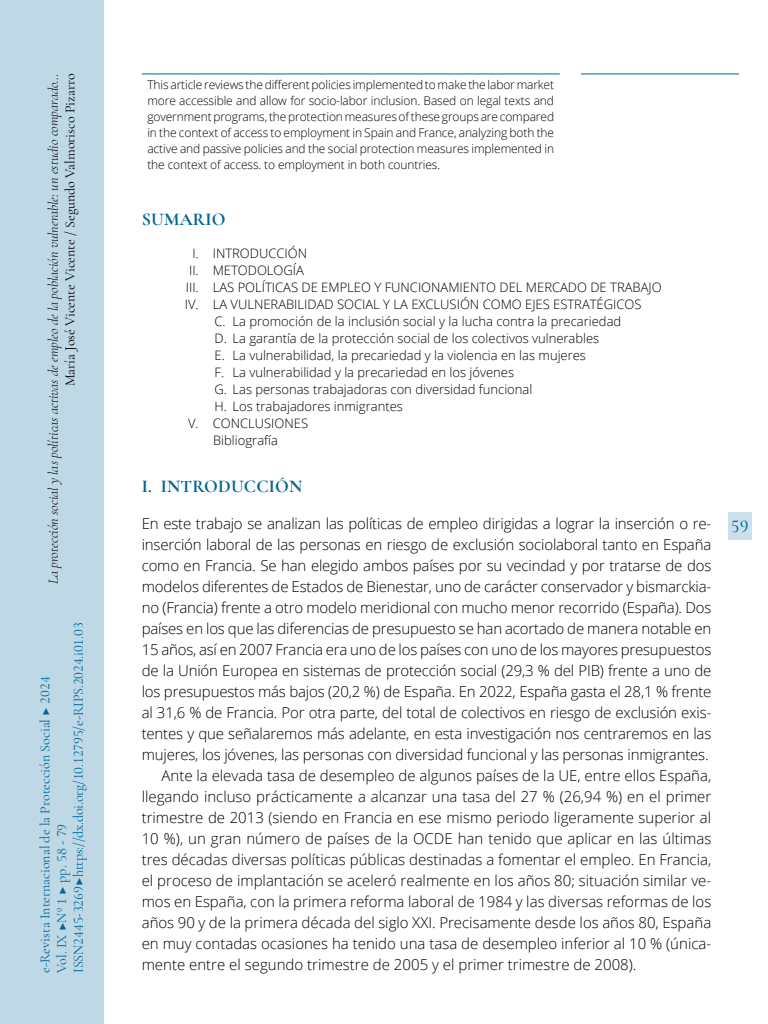
<style>
.page{position:relative;width:768px;height:1024px;background:#fff}
.page>*{position:absolute;margin:0;border:0;box-sizing:border-box;transform-origin:0 0}
.t1{font:700 18px "Cormorant Garamond";letter-spacing:.01em;color:#006599}
.t2{font:500 18px "Cormorant Garamond";color:#006599}
.t3{font:300 15px/21px "Open Sans";letter-spacing:-.01em;color:#000;text-align:right}
.t4{font:14px/16.8px "Cormorant Garamond";color:#006599}
.t5{font:italic 300 14px "Cormorant Garamond";color:#000}
.t6{font:14px "Cormorant Garamond";color:#000}
.t7{font:300 13px "Open Sans";color:#000}
.t8{font:300 12px/16px "Open Sans";letter-spacing:-.01em;color:#000;text-align:justify}
</style>
<div class="page">
<hr style="left:142px;top:74px;width:418px;height:1px;background:#006599">
<hr style="left:581px;top:74px;width:158px;height:1px;background:#006599">
<div style="left:0;top:0;width:103px;height:1024px;background:#bfd8e6"></div>
<div style="left:728px;top:512px;width:23px;height:28px;background:#cce0eb"></div>
<p class="t5" style="left:45px;top:584px;width:512px;rotate:-90deg">La protección social y las políticas activas de empleo de la población vulnerable: un estudio comparado…</p>
<p class="t6" style="left:62px;top:386px;width:314px;rotate:-90deg">María José Vicente Vicente / Segundo Valmorisco Pizarro</p>
<p class="t4" style="left:70px;top:973px;width:352px;rotate:-90deg">ISSN 2445-3269 ▶ https://dx.doi.org/10.12795/e-RIPS.2024.i01.03</p>
<p class="t4" style="left:36px;top:973px;width:298px;rotate:-90deg">e-Revista Internacional de la Protección Social ▶ 2024<br>Vol. IX ▶Nº 1 ▶ pp. 58 - 79</p>
<p class="t8" style="left:147px;top:76px;width:408px">This article reviews the different policies implemented to make the labor market more accessible and allow for socio-labor inclusion. Based on legal texts and government programs, the protection measures of these groups are compared in the context of access to employment in Spain and France, analyzing both the active and passive policies and the social protection measures implemented in the context of access. to employment in both countries.</p>
<p class="t1" style="left:142px;top:208px;width:85px">SUMARIO</p>
<p class="t7" style="left:192px;top:245px;width:116px">I. INTRODUCCIÓN</p>
<p class="t7" style="left:189px;top:262px;width:116px">II. METODOLOGÍA</p>
<p class="t7" style="left:186px;top:279px;width:477px">III. LAS POLÍTICAS DE EMPLEO Y FUNCIONAMIENTO DEL MERCADO DE TRABAJO</p>
<p class="t7" style="left:185px;top:296px;width:458px">IV. LA VULNERABILIDAD SOCIAL Y LA EXCLUSIÓN COMO EJES ESTRATÉGICOS</p>
<p class="t7" style="left:215px;top:313px;width:408px">C. La promoción de la inclusión social y la lucha contra la precariedad</p>
<p class="t7" style="left:215px;top:330px;width:386px">D. La garantía de la protección social de los colectivos vulnerables</p>
<p class="t7" style="left:215px;top:347px;width:373px">E. La vulnerabilidad, la precariedad y la violencia en las mujeres</p>
<p class="t7" style="left:215px;top:364px;width:301px">F. La vulnerabilidad y la precariedad en los jóvenes</p>
<p class="t7" style="left:215px;top:381px;width:319px">G. Las personas trabajadoras con diversidad funcional</p>
<p class="t7" style="left:215px;top:398px;width:190px">H. Los trabajadores inmigrantes</p>
<p class="t7" style="left:188px;top:415px;width:121px">V. CONCLUSIONES</p>
<p class="t7" style="left:213px;top:432px;width:66px">Bibliografía</p>
<p class="t1" style="left:142px;top:475px;width:162px">I. INTRODUCCIÓN</p>
<p class="t3" style="left:142px;top:513px;width:571px">En este trabajo se analizan las políticas de empleo dirigidas a lograr la inserción o re&shy;inserción laboral de las personas en riesgo de exclusión sociolaboral tanto en España como en Francia. Se han elegido ambos países por su vecindad y por tratarse de dos modelos diferentes de Estados de Bienestar, uno de carácter conservador y bismarckia&shy;no (Francia) frente a otro modelo meridional con mucho menor recorrido (España). Dos países en los que las diferencias de presupuesto se han acortado de manera notable en 15 años, así en 2007 Francia era uno de los países con uno de los mayores presupuestos de la Unión Europea en sistemas de protección social (29,3 % del PIB) frente a uno de los presupuestos más bajos (20,2 %) de España. En 2022, España gasta el 28,1 % frente al 31,6 % de Francia. Por otra parte, del total de colectivos en riesgo de exclusión exis&shy;tentes y que señalaremos más adelante, en esta investigación nos centraremos en las mujeres, los jóvenes, las personas con diversidad funcional y las personas inmigrantes.<br>Ante la elevada tasa de desempleo de algunos países de la UE, entre ellos España, llegando incluso prácticamente a alcanzar una tasa del 27 % (26,94 %) en el primer trimestre de 2013 (siendo en Francia en ese mismo periodo ligeramente superior al 10 %), un gran número de países de la OCDE han tenido que aplicar en las últimas tres décadas diversas políticas públicas destinadas a fomentar el empleo. En Francia, el proceso de implantación se aceleró realmente en los años 80; situación similar ve&shy;mos en España, con la primera reforma laboral de 1984 y las diversas reformas de los años 90 y de la primera década del siglo XXI. Precisamente desde los años 80, España en muy contadas ocasiones ha tenido una tasa de desempleo inferior al 10 % (única-</p>
<p class="t3" style="left:142px;top:954px;width:496px">mente entre el segundo trimestre de 2005 y el primer trimestre de 2008).</p>
<p class="t2" style="left:731px;top:515px;width:19px">59</p>
</div>
